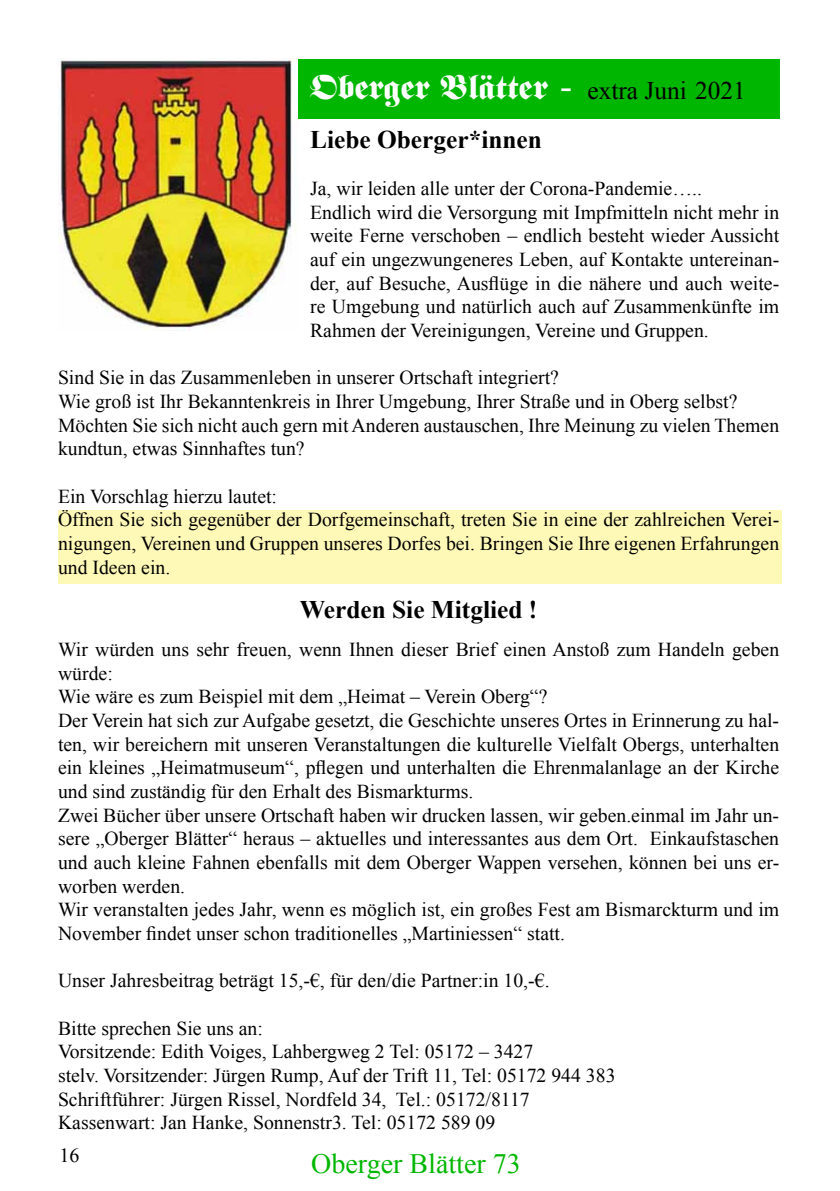
<style>
.page{position:relative;width:840px;height:1191px;background:#fff}
.page>*{position:absolute;margin:0;border:0;box-sizing:border-box;transform-origin:0 0}
.t1{font:33.8px "Fette UNZ Fraktur";color:#fff}
.t2{font:28px "Times New Roman";color:#00b600}
.t3{font:700 25.4px "Times New Roman";color:#000}
.t4{font:20px "Times New Roman";color:#000}
.t5{font:19.8px/23.6px "Times New Roman";color:#000}
.s1{font-family:"Times New Roman";font-size:25.4px;color:#000}
</style>
<div class="page">
<div style="left:58px;top:510px;width:723px;height:74px;background:#fff9b8"></div>
<img style="left:58px;top:59px;width:234px;height:272px">
<div style="left:298px;top:59px;width:480px;height:60px;background:#00b600"></div>
<h1 class="t1" style="left:310px;top:68px;width:437px">Oberger Blätter - <span class="s1">extra Juni 2021</span></h1>
<p class="t3" style="left:310px;top:122px;width:233px">Liebe Oberger*innen</p>
<p class="t5" style="left:310px;top:176px;width:470px">Ja, wir leiden alle unter der Corona-Pandemie…..<br>Endlich wird die Versorgung mit Impfmitteln nicht mehr in weite Ferne verschoben – endlich besteht wieder Aussicht auf ein ungezwungeneres Leben, auf Kontakte untereinan&shy;der, auf Besuche, Ausflüge in die nähere und auch weite&shy;re Umgebung und natürlich auch auf Zusammenkünfte im Rahmen der Vereinigungen, Vereine und Gruppen.</p>
<p class="t5" style="left:58px;top:366px;width:722px">Sind Sie in das Zusammenleben in unserer Ortschaft integriert?<br>Wie groß ist Ihr Bekanntenkreis in Ihrer Umgebung, Ihrer Straße und in Oberg selbst?<br>Möchten Sie sich nicht auch gern mit Anderen austauschen, Ihre Meinung zu vielen Themen kundtun, etwas Sinnhaftes tun?</p>
<p class="t5" style="left:58px;top:484px;width:722px">Ein Vorschlag hierzu lautet:<br>Öffnen Sie sich gegenüber der Dorfgemeinschaft, treten Sie in eine der zahlreichen Verei&shy;nigungen, Vereinen und Gruppen unseres Dorfes bei. Bringen Sie Ihre eigenen Erfahrungen und Ideen ein.</p>
<p class="t3" style="left:300px;top:592px;width:239px">Werden Sie Mitglied !</p>
<p class="t5" style="left:58px;top:637px;width:722px">Wir würden uns sehr freuen, wenn Ihnen dieser Brief einen Anstoß zum Handeln geben würde:<br>Wie wäre es zum Beispiel mit dem „Heimat – Verein Oberg“?<br>Der Verein hat sich zur Aufgabe gesetzt, die Geschichte unseres Ortes in Erinnerung zu hal&shy;ten, wir bereichern mit unseren Veranstaltungen die kulturelle Vielfalt Obergs, unterhalten ein kleines „Heimatmuseum“, pflegen und unterhalten die Ehrenmalanlage an der Kirche und sind zuständig für den Erhalt des Bismarkturms.<br>Zwei Bücher über unsere Ortschaft haben wir drucken lassen, wir geben.einmal im Jahr un&shy;sere „Oberger Blätter“ heraus – aktuelles und interessantes aus dem Ort. Einkaufstaschen und auch kleine Fahnen ebenfalls mit dem Oberger Wappen versehen, können bei uns er&shy;worben werden.<br>Wir veranstalten jedes Jahr, wenn es möglich ist, ein großes Fest am Bismarckturm und im November findet unser schon traditionelles „Martiniessen“ statt.</p>
<p class="t5" style="left:58px;top:968px;width:493px">Unser Jahresbeitrag beträgt 15,-€, für den/die Partner:in 10,-€.</p>
<p class="t5" style="left:58px;top:1015px;width:558px">Bitte sprechen Sie uns an:<br>Vorsitzende: Edith Voiges, Lahbergweg 2 Tel: 05172 – 3427<br>stelv. Vorsitzender: Jürgen Rump, Auf der Trift 11, Tel: 05172 944 383<br>Schriftführer: Jürgen Rissel, Nordfeld 34, Tel.: 05172/8117<br>Kassenwart: Jan Hanke, Sonnenstr3. Tel: 05172 589 09</p>
<p class="t4" style="left:60px;top:1141px;width:22px">16</p>
<h2 class="t2" style="left:311px;top:1144px;width:211px">Oberger Blätter 73</h2>
</div>
